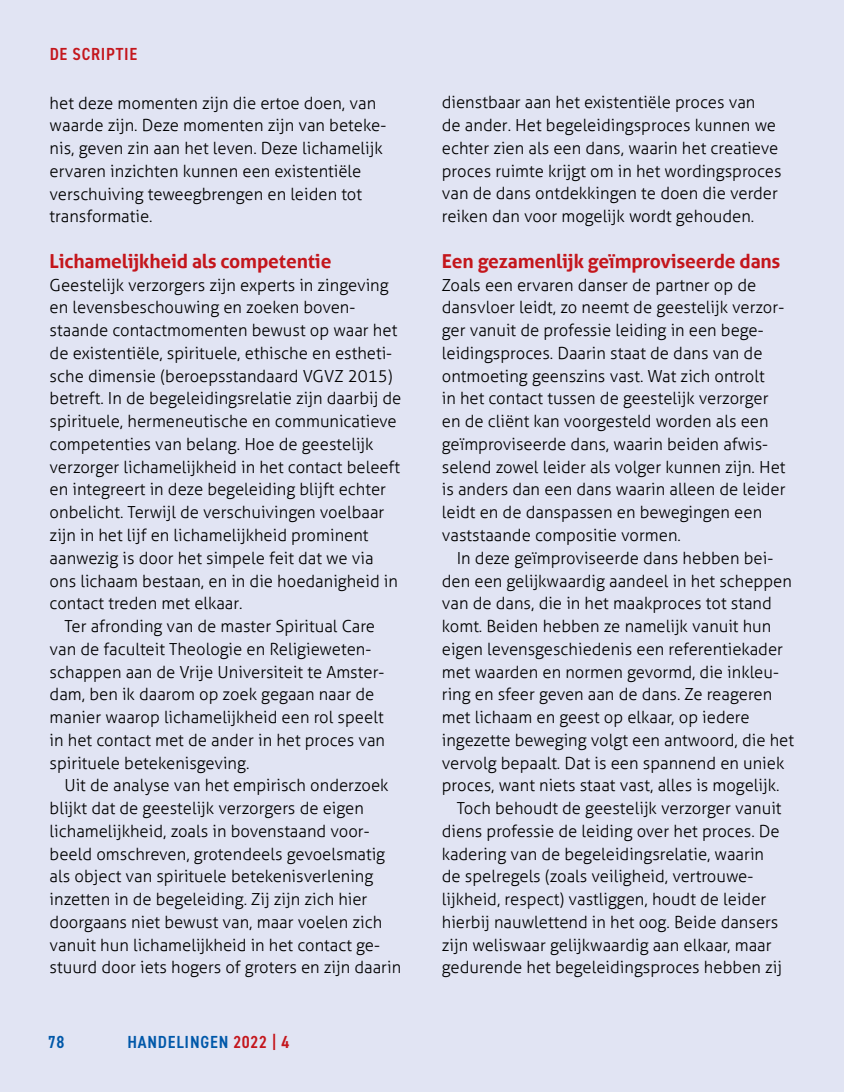
<style>
.page{position:relative;width:844px;height:1092px;background:#fff}
.page>*{position:absolute;margin:0;border:0;box-sizing:border-box;transform-origin:0 0}
.t1{font:700 19.25px "Aller";letter-spacing:-.01em;color:#c4161c}
.t2{font:600 condensed 17.5px "DIN2014";letter-spacing:.045em;color:#0058a9}
.t3{font:600 condensed 17.5px "DIN2014";letter-spacing:.045em;color:#c4161c}
.t4{font:300 16.62px/22.8px "Aller";color:#000}
.s1{color:#c4161c}
</style>
<div class="page">
<div style="left:0;top:0;width:843px;height:1091px;background:#e1e4f3"></div>
<p class="t3" style="left:50px;top:42px;width:89px">DE SCRIPTIE</p>
<p class="t4" style="left:50px;top:91px;width:338px">het deze momenten zijn die ertoe doen, van waarde zijn. Deze momenten zijn van beteke&shy;nis, geven zin aan het leven. Deze lichamelijk ervaren inzichten kunnen een existentiële verschuiving teweegbrengen en leiden tot transformatie.</p>
<p class="t1" style="left:50px;top:249px;width:283px">Lichamelijkheid als competentie</p>
<p class="t4" style="left:50px;top:273px;width:340px">Geestelijk verzorgers zijn experts in zingeving</p>
<p class="t4" style="left:50px;top:296px;width:307px">en levensbeschouwing en zoeken boven-</p>
<p class="t4" style="left:50px;top:319px;width:349px">staande contactmomenten bewust op waar het</p>
<p class="t4" style="left:50px;top:341px;width:344px">de existentiële, spirituele, ethische en estheti-</p>
<p class="t4" style="left:50px;top:364px;width:344px">sche dimensie (beroepsstandaard VGVZ 2015)</p>
<p class="t4" style="left:50px;top:387px;width:353px">betreft. In de begeleidingsrelatie zijn daarbij de</p>
<p class="t4" style="left:50px;top:410px;width:348px">spirituele, hermeneutische en communicatieve</p>
<p class="t4" style="left:50px;top:432px;width:325px">competenties van belang. Hoe de geestelijk</p>
<p class="t4" style="left:50px;top:455px;width:352px">verzorger lichamelijkheid in het contact beleeft</p>
<p class="t4" style="left:50px;top:478px;width:338px">en integreert in deze begeleiding blijft echter</p>
<p class="t4" style="left:50px;top:501px;width:336px">onbelicht. Terwijl de verschuivingen voelbaar</p>
<p class="t4" style="left:50px;top:523px;width:320px">zijn in het lijf en lichamelijkheid prominent</p>
<p class="t4" style="left:50px;top:546px;width:325px">aanwezig is door het simpele feit dat we via</p>
<p class="t4" style="left:50px;top:569px;width:350px">ons lichaam bestaan, en in die hoedanigheid in</p>
<p class="t4" style="left:50px;top:592px;width:194px">contact treden met elkaar.</p>
<p class="t4" style="left:64px;top:614px;width:312px">Ter afronding van de master Spiritual Care</p>
<p class="t4" style="left:50px;top:637px;width:323px">van de faculteit Theologie en Religieweten-</p>
<p class="t4" style="left:50px;top:660px;width:336px">schappen aan de Vrije Universiteit te Amster-</p>
<p class="t4" style="left:50px;top:683px;width:326px">dam, ben ik daarom op zoek gegaan naar de</p>
<p class="t4" style="left:50px;top:705px;width:335px">manier waarop lichamelijkheid een rol speelt</p>
<p class="t4" style="left:50px;top:728px;width:337px">in het contact met de ander in het proces van</p>
<p class="t4" style="left:50px;top:751px;width:201px">spirituele betekenisgeving.</p>
<p class="t4" style="left:64px;top:774px;width:325px">Uit de analyse van het empirisch onderzoek</p>
<p class="t4" style="left:50px;top:796px;width:316px">blijkt dat de geestelijk verzorgers de eigen</p>
<p class="t4" style="left:50px;top:819px;width:321px">lichamelijkheid, zoals in bovenstaand voor-</p>
<p class="t4" style="left:50px;top:842px;width:337px">beeld omschreven, grotendeels gevoelsmatig</p>
<p class="t4" style="left:50px;top:865px;width:325px">als object van spirituele betekenisverlening</p>
<p class="t4" style="left:50px;top:887px;width:319px">inzetten in de begeleiding. Zij zijn zich hier</p>
<p class="t4" style="left:50px;top:910px;width:334px">doorgaans niet bewust van, maar voelen zich</p>
<p class="t4" style="left:50px;top:933px;width:332px">vanuit hun lichamelijkheid in het contact ge-</p>
<p class="t4" style="left:50px;top:956px;width:353px">stuurd door iets hogers of groters en zijn daarin</p>
<p class="t2" style="left:48px;top:1030px;width:18px">78</p>
<p class="t2" style="left:127px;top:1030px;width:163px">HANDELINGEN <span class="s1">2022 | 4</span></p>
<p class="t4" style="left:441px;top:91px;width:341px">dienstbaar aan het existentiële proces van<br>de ander. Het begeleidingsproces kunnen we echter zien als een dans, waarin het creatieve proces ruimte krijgt om in het wordingsproces van de dans ontdekkingen te doen die verder reiken dan voor mogelijk wordt gehouden.</p>
<p class="t1" style="left:441px;top:249px;width:340px">Een gezamenlijk geïmproviseerde dans</p>
<p class="t4" style="left:441px;top:273px;width:345px">Zoals een ervaren danser de partner op de dansvloer leidt, zo neemt de geestelijk verzor&shy;ger vanuit de professie leiding in een bege&shy;leidingsproces. Daarin staat de dans van de ontmoeting geenszins vast. Wat zich ontrolt<br>in het contact tussen de geestelijk verzorger en de cliënt kan voorgesteld worden als een geïmproviseerde dans, waarin beiden afwis&shy;selend zowel leider als volger kunnen zijn. Het is anders dan een dans waarin alleen de leider leidt en de danspassen en bewegingen een vaststaande compositie vormen.</p>
<p class="t4" style="left:456px;top:546px;width:318px">In deze geïmproviseerde dans hebben bei-</p>
<p class="t4" style="left:441px;top:569px;width:351px">den een gelijkwaardig aandeel in het scheppen</p>
<p class="t4" style="left:441px;top:592px;width:331px">van de dans, die in het maakproces tot stand</p>
<p class="t4" style="left:441px;top:614px;width:331px">komt. Beiden hebben ze namelijk vanuit hun</p>
<p class="t4" style="left:441px;top:637px;width:342px">eigen levensgeschiedenis een referentiekader</p>
<p class="t4" style="left:441px;top:660px;width:338px">met waarden en normen gevormd, die inkleu-</p>
<p class="t4" style="left:441px;top:683px;width:332px">ring en sfeer geven aan de dans. Ze reageren</p>
<p class="t4" style="left:441px;top:705px;width:309px">met lichaam en geest op elkaar, op iedere</p>
<p class="t4" style="left:441px;top:728px;width:353px">ingezette beweging volgt een antwoord, die het</p>
<p class="t4" style="left:441px;top:751px;width:344px">vervolg bepaalt. Dat is een spannend en uniek</p>
<p class="t4" style="left:441px;top:774px;width:339px">proces, want niets staat vast, alles is mogelijk.</p>
<p class="t4" style="left:456px;top:796px;width:326px">Toch behoudt de geestelijk verzorger vanuit</p>
<p class="t4" style="left:441px;top:819px;width:339px">diens professie de leiding over het proces. De</p>
<p class="t4" style="left:441px;top:842px;width:323px">kadering van de begeleidingsrelatie, waarin</p>
<p class="t4" style="left:441px;top:865px;width:313px">de spelregels (zoals veiligheid, vertrouwe-</p>
<p class="t4" style="left:441px;top:887px;width:326px">lijkheid, respect) vastliggen, houdt de leider</p>
<p class="t4" style="left:441px;top:910px;width:338px">hierbij nauwlettend in het oog. Beide dansers</p>
<p class="t4" style="left:441px;top:933px;width:331px">zijn weliswaar gelijkwaardig aan elkaar, maar</p>
<p class="t4" style="left:441px;top:956px;width:341px">gedurende het begeleidingsproces hebben zij</p>
</div>
